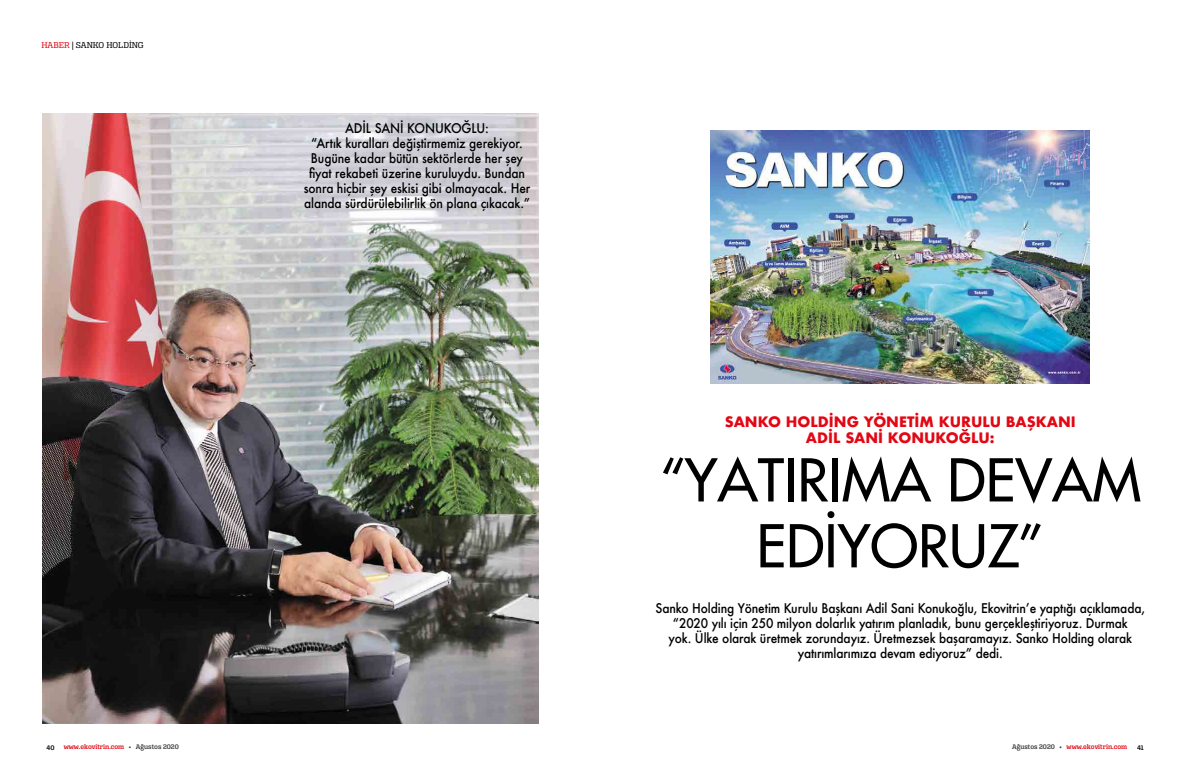
<style>
.page{position:relative;width:1191px;height:780px;background:#fff}
.page>*{position:absolute;margin:0;border:0;box-sizing:border-box;transform-origin:0 0}
.t1{font:57.3px/65.9px "Futura";color:#000;text-align:center}
.t2{font:700 14px/16px "Futura";color:#e30613;text-align:center}
.t3{font:500 13px/15px "Futura";letter-spacing:-.01em;color:#000;text-align:center;scale:.92 1}
.t4{font:9px "Alianza Slab 400";color:#000}
.t5{font:7px "Alianza Slab 600";color:#e30613}
.t6{font:7px "Alianza Slab 600";color:#000}
.s1{color:#e30613}
.s2{color:#3c3c3b}
</style>
<div class="page">
<img style="left:43px;top:113px;width:496px;height:610px">
<img style="left:710px;top:130px;width:380px;height:253px">
<p class="t4" style="left:41px;top:40px;width:104px"><span class="s1">HABER</span> | SANKO HOLDİNG</p>
<p class="t3" style="left:304px;top:120px;width:248px">ADİL SANİ KONUKOĞLU:<br>“Artık kuralları değiştirmemiz gerekiyor.<br>Bugüne kadar bütün sektörlerde her şey fiyat rekabeti üzerine kuruluydu. Bundan sonra hiçbir şey eskisi gibi olmayacak. Her alanda sürdürülebilirlik ön plana çıkacak.”</p>
<p class="t2" style="left:725px;top:413px;width:352px">SANKO HOLDING YÖNETIM KURULU BAŞKANI<br>ADIL SANI KONUKOĞLU:</p>
<h1 class="t1" style="left:659px;top:447px;width:483px">“YATIRIMA DEVAM<br>EDİYORUZ”</h1>
<p class="t3" style="left:655px;top:600px;width:533px">Sanko Holding Yönetim Kurulu Başkanı Adil Sani Konukoğlu, Ekovitrin’e yaptığı açıklamada, “2020 yılı için 250 milyon dolarlık yatırım planladık, bunu gerçekleştiriyoruz. Durmak<br>yok. Ülke olarak üretmek zorundayız. Üretmezsek başaramayız. Sanko Holding olarak yatırımlarımıza devam ediyoruz” dedi.</p>
<p class="t6" style="left:47px;top:743px;width:9px">40</p>
<p class="t5" style="left:64px;top:742px;width:116px">www.ekovitrin.com <span class="s2">• Ağustos 2020</span></p>
<p class="t5" style="left:1012px;top:742px;width:116px"><span class="s2">Ağustos 2020 •</span> www.ekovitrin.com</p>
<p class="t6" style="left:1137px;top:743px;width:8px">41</p>
</div>
